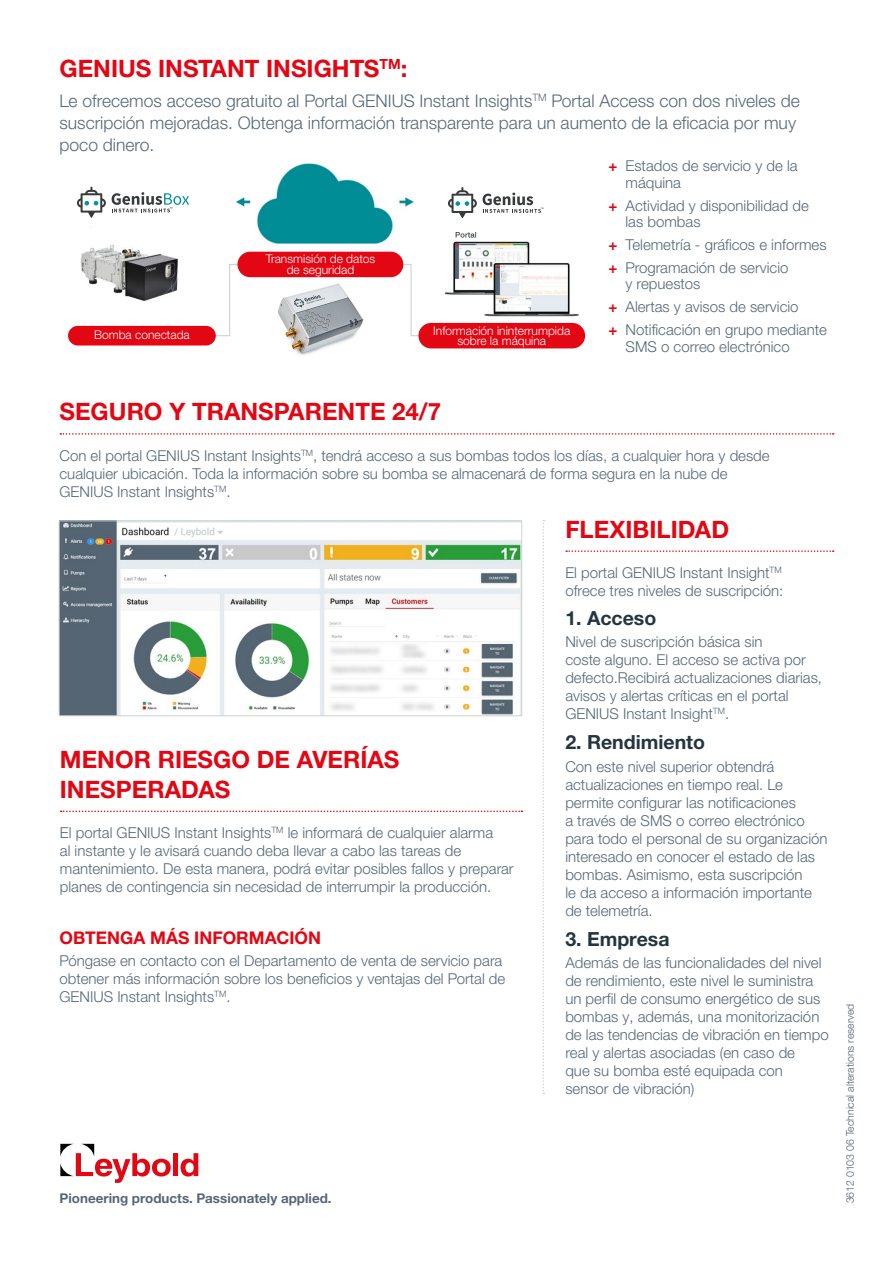
<style>
.page{position:relative;width:893px;height:1263px;background:#fff}
.page>*{position:absolute;margin:0;border:0;box-sizing:border-box;transform-origin:0 0}
.t1{font:700 24px/30px "Helvetica Neue LTW1 G";color:#e30613}
.t2{font:700 19.5px "Helvetica Neue LTW1 G";color:#24353f}
.t3{font:300 17.4px/22px "Helvetica Neue LTW1 G";color:#576777}
.t4{font:700 17.4px "Helvetica Neue LTW1 G";color:#e30613}
.t5{font:300 15px/18px "Helvetica Neue LTW1 G";color:#576777}
.t6{font:700 13.35px "Helvetica Neue LTW1 G";color:#576777}
.t7{font:300 12px/10.5px "Helvetica Neue LTW1 G";color:#fff;text-align:center}
.t8{font:300 10.5px "Helvetica Neue LT Com";color:#576777}
.s1{font-weight:700;color:#e30613}
</style>
<div class="page">
<svg style="left:60px;top:433px;width:774px;height:2px"></svg>
<svg style="left:566px;top:550px;width:268px;height:2px"></svg>
<svg style="left:61px;top:810px;width:461px;height:2px"></svg>
<img style="left:61px;top:522px;width:459px;height:192px">
<div style="left:59px;top:520px;width:463px;height:196px;border:1px solid #cdd3d1"></div>
<svg style="left:543px;top:520px;width:1px;height:574px"></svg>
<div style="left:173px;top:1153px;width:5px;height:23px;background:#e30613"></div>
<svg style="left:181px;top:1153px;width:17px;height:23px"></svg>
<svg style="left:60px;top:1144px;width:111px;height:39px"></svg>
<img style="left:68px;top:163px;width:518px;height:192px">
<svg style="left:77px;top:187px;width:29px;height:31px"></svg>
<svg style="left:112px;top:192px;width:77px;height:20px"></svg>
<svg style="left:448px;top:187px;width:29px;height:31px"></svg>
<svg style="left:483px;top:193px;width:60px;height:20px"></svg>
<svg style="left:212px;top:263px;width:42px;height:74px"></svg>
<svg style="left:386px;top:263px;width:43px;height:74px"></svg>
<div style="left:68px;top:326px;width:148px;height:19px;background:#e30613;border-radius:10px"></div>
<div style="left:237px;top:252px;width:166px;height:25px;background:#e30613;border-radius:13px"></div>
<div style="left:418px;top:323px;width:167px;height:25px;background:#e30613;border-radius:13px"></div>
<h1 class="t1" style="left:60px;top:53px;width:349px">GENIUS INSTANT INSIGHTS<sup>TM</sup>:</h1>
<p class="t3" style="left:60px;top:90px;width:742px">Le ofrecemos acceso gratuito al Portal GENIUS Instant Insights<sup>TM</sup> Portal Access con dos niveles de suscripción mejoradas. Obtenga información transparente para un aumento de la eficacia por muy poco dinero.</p>
<p class="t5" style="left:625px;top:158px;width:174px;line-height:16.5px;text-indent:-17px"><span class="s1">+</span> Estados de servicio y de la máquina</p>
<p class="t5" style="left:625px;top:197px;width:185px;line-height:16.5px;text-indent:-17px"><span class="s1">+</span> Actividad y disponibilidad de las bombas</p>
<p class="t5" style="left:608px;top:233px;width:220px;line-height:22.8px"><span class="s1">+</span> Telemetría - gráficos e informes <span class="s1">+</span> Programación de servicio</p>
<p class="t5" style="left:608px;top:273px;width:220px;line-height:22.8px;text-indent:17px">y repuestos<br><span class="s1">+</span> Alertas y avisos de servicio<br><span class="s1">+</span> Notificación en grupo mediante</p>
<p class="t5" style="left:625px;top:337px;width:166px">SMS o correo electrónico</p>
<p class="t7" style="left:266px;top:254px;width:111px">Transmisión de datos de seguridad</p>
<p class="t7" style="left:94px;top:330px;width:97px">Bomba conectada</p>
<p class="t7" style="left:433px;top:325px;width:138px">Información ininterrumpida sobre la máquina</p>
<h1 class="t1" style="left:60px;top:397px;width:383px">SEGURO Y TRANSPARENTE 24/7</h1>
<p class="t5" style="left:60px;top:446px;width:712px">Con el portal GENIUS Instant Insights<sup>TM</sup>, tendrá acceso a sus bombas todos los días, a cualquier hora y desde cualquier ubicación. Toda la información sobre su bomba se almacenará de forma segura en la nube de<br>GENIUS Instant Insights<sup>TM</sup>.</p>
<h1 class="t1" style="left:565px;top:514px;width:165px">FLEXIBILIDAD</h1>
<p class="t5" style="left:565px;top:563px;width:220px">El portal GENIUS Instant Insight<sup>TM </sup>ofrece tres niveles de suscripción:</p>
<h1 class="t1" style="left:60px;top:744px;width:341px">MENOR RIESGO DE AVERÍAS<br>INESPERADAS</h1>
<p class="t5" style="left:60px;top:824px;width:455px">El portal GENIUS Instant Insights<sup>TM</sup> le informará de cualquier alarma<br>al instante y le avisará cuando deba llevar a cabo las tareas de mantenimiento. De esta manera, podrá evitar posibles fallos y preparar planes de contingencia sin necesidad de interrumpir la producción.</p>
<p class="t4" style="left:60px;top:927px;width:263px">OBTENGA MÁS INFORMACIÓN</p>
<p class="t5" style="left:60px;top:951px;width:447px">Póngase en contacto con el Departamento de venta de servicio para obtener más información sobre los beneficios y ventajas del Portal de<br>GENIUS Instant Insights<sup>TM</sup>.</p>
<p class="t6" style="left:60px;top:1190px;width:274px">Pioneering products. Passionately applied.</p>
<h2 class="t2" style="left:565px;top:605px;width:93px">1. Acceso</h2>
<p class="t5" style="left:565px;top:632px;width:258px">Nivel de suscripción básica sin<br>coste alguno. El acceso se activa por defecto.Recibirá actualizaciones diarias, avisos y alertas críticas en el portal GENIUS Instant Insight<sup>TM</sup>.</p>
<h2 class="t2" style="left:565px;top:730px;width:141px">2. Rendimiento</h2>
<p class="t5" style="left:565px;top:757px;width:264px">Con este nivel superior obtendrá actualizaciones en tiempo real. Le permite configurar las notificaciones<br>a través de SMS o correo electrónico para todo el personal de su organización interesado en conocer el estado de las bombas. Asimismo, esta suscripción<br>le da acceso a información importante de telemetría.</p>
<h2 class="t2" style="left:565px;top:927px;width:106px">3. Empresa</h2>
<p class="t5" style="left:565px;top:954px;width:265px">Además de las funcionalidades del nivel de rendimiento, este nivel le suministra un perfil de consumo energético de sus bombas y, además, una monitorización de las tendencias de vibración en tiempo real y alertas asociadas (en caso de<br>que su bomba esté equipada con sensor de vibración)</p>
<p class="t8" style="left:843px;top:1203px;width:201px;rotate:-90deg">3612 0103 06 Technical alterations reserved</p>
</div>
